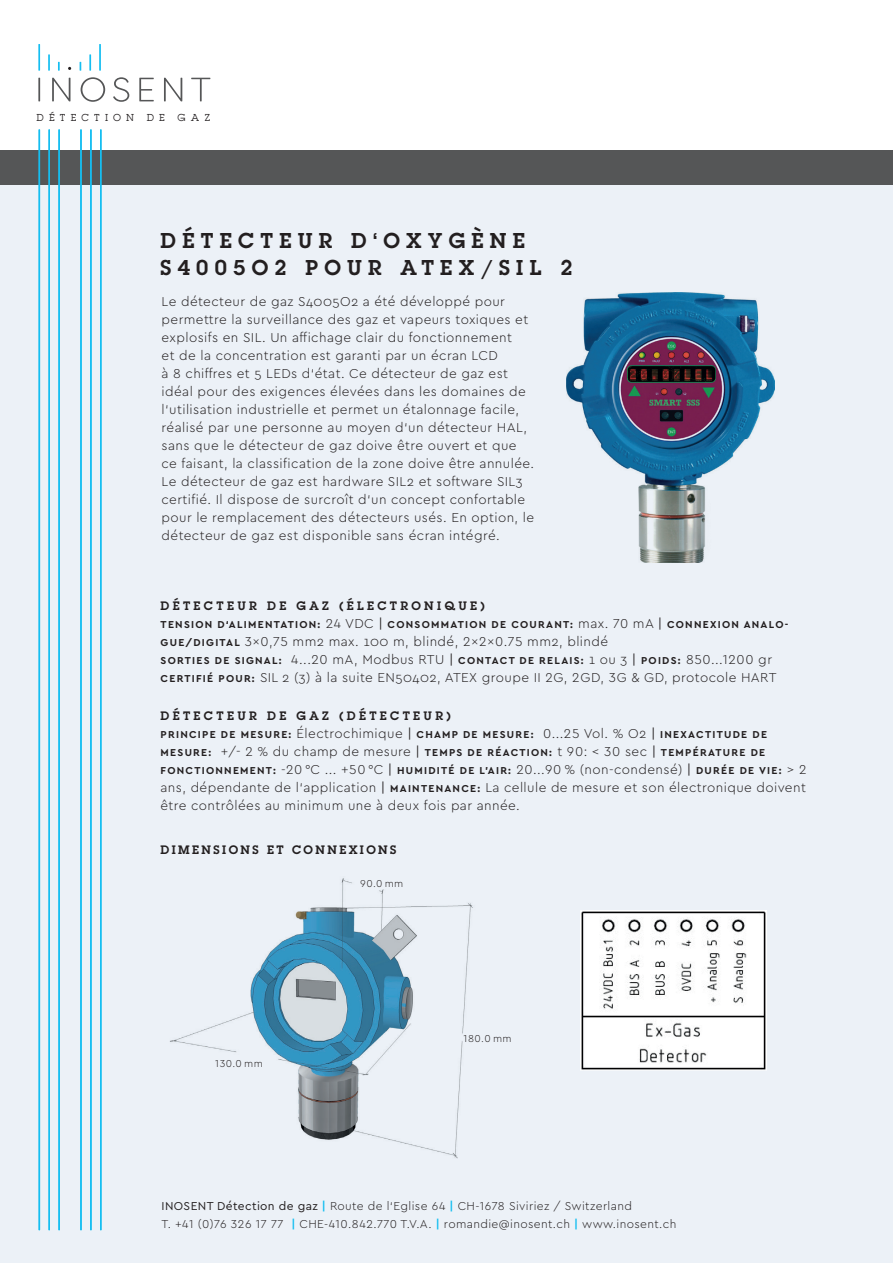
<style>
.page{position:relative;width:893px;height:1263px;background:#fff}
.page>*{position:absolute;margin:0;border:0;box-sizing:border-box;transform-origin:0 0}
.t1{font:600 21px/27px "Lubalin Graph";letter-spacing:.3em;color:#231f20}
.t2{font:300 13.5px/18px "Cera PRO";letter-spacing:.03em;color:#231f20}
.t3{font:300 12px/18px "Cera PRO";letter-spacing:.03em;color:#231f20}
.t4{font:600 12px "Lubalin Graph";letter-spacing:.28em;color:#231f20}
.t5{font:600 12px "Lubalin Graph";letter-spacing:.2em;color:#231f20}
.t6{font:700 10.5px/18px "Cera PRO";letter-spacing:.12em;color:#231f20}
.t7{font:300 10.5px "Cera PRO";letter-spacing:.05em;color:#231f20}
.t8{font:9px "Lubalin";letter-spacing:.59em;color:#231f20}
.s1{font-weight:300;font-size:13.5px}
.s2{font-weight:400;font-size:13.5px}
.s3{font-weight:700;font-size:10.5px}
.s4{font-weight:400}
.s5{font-weight:700;color:#15bef1}
</style>
<div class="page">
<div style="left:0;top:157px;width:893px;height:1106px;background:#ecf1f7"></div>
<div style="left:0;top:150px;width:893px;height:34px;background:#555657"></div>
<hr style="left:39px;top:129px;width:1px;height:1101px;background:#15bef1">
<hr style="left:49px;top:129px;width:1px;height:1101px;background:#15bef1">
<hr style="left:58px;top:129px;width:2px;height:1101px;background:#15bef1">
<hr style="left:100px;top:129px;width:2px;height:1101px;background:#15bef1">
<hr style="left:90px;top:129px;width:2px;height:1101px;background:#15bef1">
<hr style="left:80px;top:129px;width:2px;height:1101px;background:#15bef1">
<img style="left:170px;top:878px;width:303px;height:281px">
<img style="left:566px;top:292px;width:208px;height:270px">
<img style="left:581px;top:911px;width:185px;height:159px">
<div style="left:215px;top:1058px;width:58px;height:10px;background:#ecf1f7"></div>
<div style="left:463px;top:1033px;width:58px;height:10px;background:#ecf1f7"></div>
<div style="left:360px;top:879px;width:58px;height:10px;background:#ecf1f7"></div>
<hr style="left:38px;top:44px;width:2px;height:27px;background:#15bef1">
<svg style="left:48px;top:54px;width:2px;height:17px"></svg>
<svg style="left:58px;top:62px;width:2px;height:9px"></svg>
<hr style="left:99px;top:44px;width:2px;height:27px;background:#15bef1">
<svg style="left:89px;top:54px;width:2px;height:17px"></svg>
<svg style="left:38px;top:77px;width:172px;height:25px"></svg>
<p class="t8" style="left:37px;top:111px;width:99px">DÉTECTION</p>
<p class="t8" style="left:147px;top:111px;width:19px">D E</p>
<p class="t8" style="left:178px;top:111px;width:34px">GAZ</p>
<h1 class="t1" style="left:161px;top:227px;width:413px">DÉTECTEUR D‘OXYGÈNE<br>S4005O2 POUR ATEX/SIL 2</h1>
<p class="t2" style="left:162px;top:292px;width:374px">Le détecteur de gaz S4005O2 a été développé pour permettre la surveillance des gaz et vapeurs toxiques et explosifs en SIL. Un affichage clair du fonctionnement<br>et de la concentration est garanti par un écran LCD<br>à 8 chiffres et 5 LEDs d‘état. Ce détecteur de gaz est idéal pour des exigences élevées dans les domaines de l‘utilisation industrielle et permet un étalonnage facile, réalisé par une personne au moyen d‘un détecteur HAL, sans que le détecteur de gaz doive être ouvert et que ce faisant, la classification de la zone doive être annulée.<br>Le détecteur de gaz est hardware SIL2 et software SIL3 certifié. Il dispose de surcroît d‘un concept confortable pour le remplacement des détecteurs usés. En option, le détecteur de gaz est disponible sans écran intégré.</p>
<p class="t4" style="left:161px;top:598px;width:326px">DÉTECTEUR DE GAZ (ÉLECTRONIQUE)</p>
<p class="t6" style="left:161px;top:615px;width:629px">TENSION D‘ALIMENTATION: <span class="s1">24 VDC</span> <span class="s2">|</span> CONSOMMATION DE COURANT: <span class="s1">max. 70 mA</span> <span class="s2">|</span> CONNEXION ANALO-</p>
<p class="t2" style="left:161px;top:632px;width:449px"><span class="s3">GUE/DIGITAL</span> 3x0,75 mm2 max. 100 m, blindé, 2x2x0.75 mm2, blindé</p>
<p class="t6" style="left:161px;top:651px;width:613px">SORTIES DE SIGNAL: <span class="s1">4...20 mA, Modbus RTU</span> <span class="s2">|</span> CONTACT DE RELAIS: <span class="s1">1 ou 3</span> <span class="s2">|</span> POIDS: <span class="s1">850...1200 gr</span></p>
<p class="t2" style="left:161px;top:668px;width:617px"><span class="s3">CERTIFIÉ POUR:</span> SIL 2 (3) à la suite EN50402, ATEX groupe II 2G, 2GD, 3G &amp; GD, protocole HART</p>
<p class="t4" style="left:161px;top:707px;width:292px">DÉTECTEUR DE GAZ (DÉTECTEUR)</p>
<p class="t6" style="left:161px;top:725px;width:647px">PRINCIPE DE MESURE: <span class="s1">Électrochimique</span> <span class="s2">|</span> CHAMP DE MESURE: <span class="s1">0...25 Vol. % O2</span> <span class="s2">|</span> INEXACTITUDE DE<br>MESURE: <span class="s1">+/- 2 % du champ de mesure</span> <span class="s2">|</span> TEMPS DE RÉACTION: <span class="s1">t 90: &lt; 30 sec</span> <span class="s2">|</span> TEMPÉRATURE DE<br>FONCTIONNEMENT: <span class="s1">-20 °C ... +50 °C</span> <span class="s2">|</span> HUMIDITÉ DE L’AIR: <span class="s1">20...90 % (non-condensé)</span> <span class="s2">|</span> DURÉE DE VIE: <span class="s1">&gt; 2</span></p>
<p class="t2" style="left:161px;top:777px;width:647px">ans, dépendante de l‘application <span class="s4">|</span> <span class="s3">MAINTENANCE:</span> La cellule de mesure et son électronique doivent être contrôlées au minimum une à deux fois par année.</p>
<p class="t5" style="left:161px;top:841px;width:237px">DIMENSIONS ET CONNEXIONS</p>
<p class="t7" style="left:215px;top:1056px;width:49px">130.0 mm</p>
<p class="t7" style="left:360px;top:877px;width:45px">90.0 mm</p>
<p class="t7" style="left:464px;top:1031px;width:49px">180.0 mm</p>
<p class="t3" style="left:162px;top:1197px;width:516px"><span class="s4">INOSENT Détection de gaz</span> <span class="s5">|</span> Route de l‘Eglise 64 <span class="s5">|</span> CH-1678 Siviriez / Switzerland<br>T. +41 (0)76 326 17 77 <span class="s5">|</span> CHE-410.842.770 T.V.A. <span class="s5">|</span> romandie@inosent.ch <span class="s5">|</span> www.inosent.ch</p>
</div>
